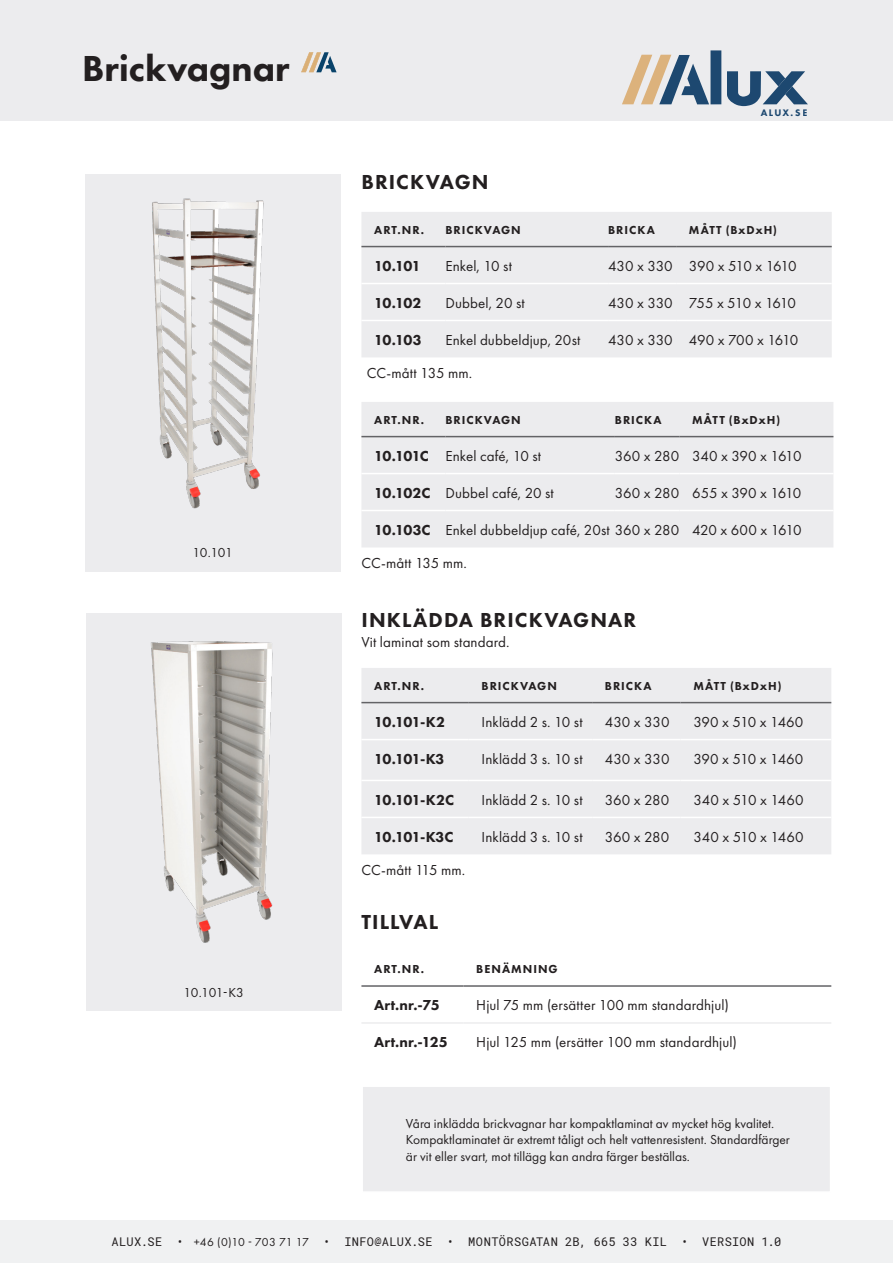
<style>
.page{position:relative;width:893px;height:1263px;background:#fff}
.page>*{position:absolute;margin:0;border:0;box-sizing:border-box;transform-origin:0 0}
.t1{font:800 37.5px "Futura PT";color:#231f20}
.t2{font:800 21px "Futura PT";letter-spacing:.05em;color:#231f20}
.t3{font:15px "Futura PT";letter-spacing:.005em;color:#231f20}
.t4{font:800 15px "Futura PT";letter-spacing:-.04em;color:#231f20}
.t5{font:15px "Futura PT";letter-spacing:-.02em;color:#231f20}
.t6{font:15px "Futura PT";letter-spacing:-.05em;color:#231f20}
.t7{font:15px "Futura PT";letter-spacing:-.025em;color:#231f20}
.t8{font:13.5px "Futura PT";color:#231f20}
.t9{font:800 12px "Futura PT";letter-spacing:.08em;color:#231f20}
.t10{font:12px "Roboto Mono";letter-spacing:.03em;color:#231f20}
.t11{font:800 9.9px "Futura PT";letter-spacing:.12em;color:#1d4870}
.s1{font-family:"Futura PT"}
</style>
<div class="page">
<div style="left:0;top:1220px;width:893px;height:43px;background:#f0f1f2"></div>
<div style="left:0;top:0;width:893px;height:121px;background:#ececee"></div>
<svg style="left:622px;top:55px;width:87px;height:49px"></svg>
<div style="left:710px;top:50px;width:11px;height:54px;background:#1d4870"></div>
<svg style="left:727px;top:71px;width:81px;height:35px"></svg>
<div style="left:85px;top:174px;width:255px;height:397px;background:#ececee"></div>
<div style="left:86px;top:613px;width:255px;height:398px;background:#ececee"></div>
<div style="left:361px;top:668px;width:470px;height:186px;background:#ececee"></div>
<hr style="left:361px;top:702px;width:108px;height:1px;background:#636366">
<hr style="left:469px;top:702px;width:123px;height:1px;background:#636366">
<hr style="left:592px;top:702px;width:89px;height:1px;background:#636366">
<hr style="left:681px;top:702px;width:150px;height:1px;background:#636366">
<hr style="left:361px;top:739px;width:108px;height:1px;background:#fff">
<hr style="left:469px;top:739px;width:123px;height:1px;background:#fff">
<hr style="left:592px;top:739px;width:89px;height:1px;background:#fff">
<hr style="left:681px;top:739px;width:150px;height:1px;background:#fff">
<hr style="left:361px;top:780px;width:108px;height:1px;background:#fff">
<hr style="left:469px;top:780px;width:123px;height:1px;background:#fff">
<hr style="left:592px;top:780px;width:89px;height:1px;background:#fff">
<hr style="left:681px;top:780px;width:150px;height:1px;background:#fff">
<hr style="left:361px;top:817px;width:108px;height:1px;background:#fff">
<hr style="left:469px;top:817px;width:123px;height:1px;background:#fff">
<hr style="left:592px;top:817px;width:89px;height:1px;background:#fff">
<hr style="left:681px;top:817px;width:150px;height:1px;background:#fff">
<div style="left:361px;top:212px;width:471px;height:145px;background:#ececee"></div>
<hr style="left:361px;top:246px;width:84px;height:1px;background:#636366">
<hr style="left:445px;top:246px;width:163px;height:1px;background:#636366">
<hr style="left:608px;top:246px;width:68px;height:1px;background:#636366">
<hr style="left:676px;top:246px;width:156px;height:1px;background:#636366">
<hr style="left:361px;top:283px;width:84px;height:1px;background:#fff">
<hr style="left:445px;top:283px;width:163px;height:1px;background:#fff">
<hr style="left:608px;top:283px;width:68px;height:1px;background:#fff">
<hr style="left:676px;top:283px;width:156px;height:1px;background:#fff">
<hr style="left:361px;top:320px;width:84px;height:1px;background:#fff">
<hr style="left:445px;top:320px;width:163px;height:1px;background:#fff">
<hr style="left:608px;top:320px;width:68px;height:1px;background:#fff">
<hr style="left:676px;top:320px;width:156px;height:1px;background:#fff">
<div style="left:361px;top:402px;width:472px;height:145px;background:#ececee"></div>
<hr style="left:361px;top:436px;width:84px;height:1px;background:#636366">
<hr style="left:445px;top:436px;width:170px;height:1px;background:#636366">
<hr style="left:615px;top:436px;width:64px;height:1px;background:#636366">
<hr style="left:679px;top:436px;width:154px;height:1px;background:#636366">
<hr style="left:361px;top:473px;width:84px;height:1px;background:#fff">
<hr style="left:445px;top:473px;width:170px;height:1px;background:#fff">
<hr style="left:615px;top:473px;width:64px;height:1px;background:#fff">
<hr style="left:679px;top:473px;width:154px;height:1px;background:#fff">
<hr style="left:361px;top:510px;width:84px;height:1px;background:#fff">
<hr style="left:445px;top:510px;width:170px;height:1px;background:#fff">
<hr style="left:615px;top:510px;width:64px;height:1px;background:#fff">
<hr style="left:679px;top:510px;width:154px;height:1px;background:#fff">
<hr style="left:361px;top:985px;width:102px;height:2px;background:#636366">
<hr style="left:463px;top:985px;width:368px;height:2px;background:#636366">
<hr style="left:361px;top:1022px;width:102px;height:2px;background:#ececee">
<hr style="left:463px;top:1022px;width:368px;height:2px;background:#ececee">
<img style="left:151px;top:641px;width:122px;height:302px">
<img style="left:152px;top:198px;width:112px;height:311px">
<div style="left:361px;top:1085px;width:470px;height:108px;background:#ececee;border:2px solid #fff"></div>
<svg style="left:301px;top:52px;width:36px;height:20px"></svg>
<p class="t1" style="left:82px;top:45px;width:209px">Brickvagnar</p>
<p class="t8" style="left:193px;top:545px;width:42px">10.101</p>
<p class="t8" style="left:183px;top:984px;width:62px">10.101-K3</p>
<p class="t2" style="left:361px;top:169px;width:129px">BRICKVAGN</p>
<p class="t11" style="left:761px;top:107px;width:48px">ALUX.SE</p>
<p class="t9" style="left:374px;top:222px;width:51px">ART.NR.</p>
<p class="t9" style="left:445px;top:222px;width:77px">BRICKVAGN</p>
<p class="t9" style="left:608px;top:222px;width:48px">BRICKA</p>
<p class="t9" style="left:689px;top:222px;width:89px">MÅTT (BxDxH)</p>
<p class="t4" style="left:374px;top:256px;width:48px">10.101</p>
<p class="t3" style="left:445px;top:257px;width:68px">Enkel, 10 st</p>
<p class="t3" style="left:608px;top:257px;width:66px">430 x 330</p>
<p class="t6" style="left:689px;top:257px;width:109px">390 x 510 x 1610</p>
<p class="t4" style="left:374px;top:293px;width:49px">10.102</p>
<p class="t3" style="left:445px;top:294px;width:81px">Dubbel, 20 st</p>
<p class="t3" style="left:608px;top:294px;width:66px">430 x 330</p>
<p class="t6" style="left:689px;top:294px;width:109px">755 x 510 x 1610</p>
<p class="t4" style="left:374px;top:330px;width:49px">10.103</p>
<p class="t3" style="left:445px;top:331px;width:136px">Enkel dubbeldjup, 20st</p>
<p class="t3" style="left:608px;top:331px;width:66px">430 x 330</p>
<p class="t7" style="left:689px;top:331px;width:111px">490 x 700 x 1610</p>
<p class="t3" style="left:367px;top:364px;width:107px">CC-mått 135 mm.</p>
<p class="t9" style="left:374px;top:412px;width:51px">ART.NR.</p>
<p class="t9" style="left:445px;top:412px;width:77px">BRICKVAGN</p>
<p class="t9" style="left:615px;top:412px;width:48px">BRICKA</p>
<p class="t9" style="left:692px;top:412px;width:89px">MÅTT (BxDxH)</p>
<p class="t4" style="left:374px;top:446px;width:56px">10.101C</p>
<p class="t3" style="left:445px;top:447px;width:97px">Enkel café, 10 st</p>
<p class="t3" style="left:615px;top:447px;width:66px">360 x 280</p>
<p class="t5" style="left:692px;top:447px;width:111px">340 x 390 x 1610</p>
<p class="t4" style="left:374px;top:483px;width:58px">10.102C</p>
<p class="t3" style="left:445px;top:484px;width:110px">Dubbel café, 20 st</p>
<p class="t3" style="left:615px;top:484px;width:66px">360 x 280</p>
<p class="t5" style="left:692px;top:484px;width:111px">655 x 390 x 1610</p>
<p class="t4" style="left:374px;top:520px;width:58px">10.103C</p>
<p class="t3" style="left:445px;top:521px;width:235px">Enkel dubbeldjup café, 20st 360 x 280</p>
<p class="t5" style="left:692px;top:521px;width:111px">420 x 600 x 1610</p>
<p class="t3" style="left:361px;top:554px;width:107px">CC-mått 135 mm.</p>
<p class="t2" style="left:361px;top:607px;width:276px">INKLÄDDA BRICKVAGNAR</p>
<p class="t3" style="left:361px;top:633px;width:150px">Vit laminat som standard.</p>
<p class="t9" style="left:374px;top:678px;width:51px">ART.NR.</p>
<p class="t9" style="left:482px;top:678px;width:77px">BRICKVAGN</p>
<p class="t9" style="left:605px;top:678px;width:48px">BRICKA</p>
<p class="t9" style="left:693px;top:678px;width:89px">MÅTT (BxDxH)</p>
<p class="t4" style="left:374px;top:712px;width:73px">10.101-K2</p>
<p class="t3" style="left:482px;top:713px;width:103px">Inklädd 2 s. 10 st</p>
<p class="t3" style="left:605px;top:713px;width:66px">430 x 330</p>
<p class="t5" style="left:693px;top:713px;width:112px">390 x 510 x 1460</p>
<p class="t4" style="left:374px;top:749px;width:72px">10.101-K3</p>
<p class="t3" style="left:482px;top:750px;width:103px">Inklädd 3 s. 10 st</p>
<p class="t3" style="left:605px;top:750px;width:66px">430 x 330</p>
<p class="t5" style="left:693px;top:750px;width:112px">390 x 510 x 1460</p>
<p class="t4" style="left:374px;top:790px;width:82px">10.101-K2C</p>
<p class="t3" style="left:482px;top:791px;width:103px">Inklädd 2 s. 10 st</p>
<p class="t3" style="left:605px;top:791px;width:66px">360 x 280</p>
<p class="t3" style="left:693px;top:791px;width:112px">340 x 510 x 1460</p>
<p class="t4" style="left:374px;top:827px;width:81px">10.101-K3C</p>
<p class="t3" style="left:482px;top:828px;width:103px">Inklädd 3 s. 10 st</p>
<p class="t3" style="left:605px;top:828px;width:66px">360 x 280</p>
<p class="t3" style="left:693px;top:828px;width:112px">340 x 510 x 1460</p>
<p class="t3" style="left:361px;top:861px;width:105px">CC-mått 115 mm.</p>
<p class="t2" style="left:361px;top:909px;width:78px">TILLVAL</p>
<p class="t9" style="left:374px;top:962px;width:51px">ART.NR.</p>
<p class="t9" style="left:476px;top:962px;width:83px">BENÄMNING</p>
<p class="t4" style="left:374px;top:996px;width:67px">Art.nr.-75</p>
<p class="t3" style="left:476px;top:996px;width:254px">Hjul 75 mm (ersätter 100 mm standardhjul)</p>
<p class="t4" style="left:374px;top:1033px;width:75px">Art.nr.-125</p>
<p class="t3" style="left:476px;top:1033px;width:262px">Hjul 125 mm (ersätter 100 mm standardhjul)</p>
<p class="t8" style="left:406px;top:1115px;width:370px">Våra inklädda brickvagnar har kompaktlaminat av mycket hög kvalitet.</p>
<p class="t8" style="left:406px;top:1132px;width:385px">Kompaktlaminatet är extremt tåligt och helt vattenresistent. Standardfärger</p>
<p class="t8" style="left:406px;top:1148px;width:286px">är vit eller svart, mot tillägg kan andra färger beställas.</p>
<p class="t10" style="left:112px;top:1233px;width:671px">ALUX.SE • <span class="s1">+46 (0)10 - 703 71 17</span> • INFO@ALUX.SE • MONTÖRSGATAN 2B, 665 33 KIL • VERSION 1.0</p>
</div>
